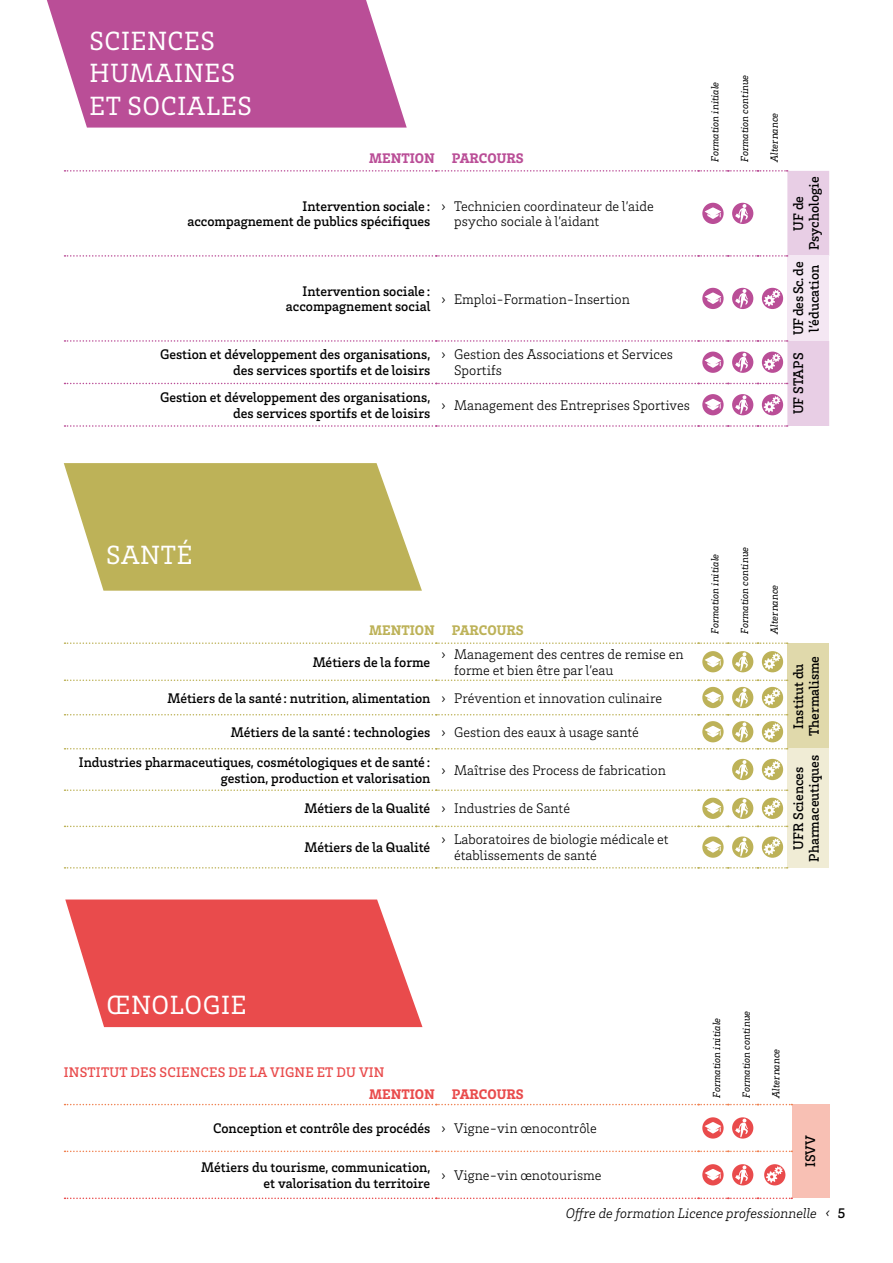
<style>
.page{position:relative;width:893px;height:1263px;background:#fff}
.page>*{position:absolute;margin:0;border:0;box-sizing:border-box;transform-origin:0 0}
.Thématique{font:27px/32.4px "Brix Slab";letter-spacing:.025em;color:#fff}
.TABLEAU_txt_mention{font:500 14.25px/15.8px "Brix Slab";color:#000;text-align:right}
.t1{font:300 14.25px/15.8px "Brix Slab";color:#000}
.TABLEAU_UF{font:500 14.25px/15.8px "Brix Slab";color:#000;text-align:center}
.t2{font:italic 300 14.25px "Brix Slab";color:#000}
.TABLEAU_UF-2{font:500 14.25px "Brix Slab";letter-spacing:.015em;color:#e94b4c}
.TABLEAU_entete_menti{font:900 14.25px "Brix Slab";color:#ba4e97}
.TABLEAU_entete_menti-2{font:900 14.25px "Brix Slab";color:#bdb258}
.TABLEAU_entete_menti-3{font:900 14.25px "Brix Slab";color:#e94b4c}
.t3{font:italic 10.5px "Brix Slab";color:#000}
.s1{font-weight:500;font-style:normal}
</style>
<div class="page">
<svg style="left:65px;top:170px;width:764px;height:257px"></svg>
<div style="left:787px;top:643px;width:42px;height:106px;background:#e0d9ab"></div>
<div style="left:787px;top:749px;width:42px;height:119px;background:#f0ecd5"></div>
<svg style="left:65px;top:642px;width:723px;height:2px"></svg>
<svg style="left:65px;top:867px;width:723px;height:1px"></svg>
<svg style="left:65px;top:679px;width:723px;height:2px"></svg>
<svg style="left:65px;top:714px;width:723px;height:1px"></svg>
<svg style="left:65px;top:748px;width:723px;height:1px"></svg>
<svg style="left:65px;top:789px;width:723px;height:2px"></svg>
<svg style="left:65px;top:826px;width:723px;height:1px"></svg>
<div style="left:702px;top:651px;width:22px;height:21px;background:#bdb258;border-radius:50%"></div>
<svg style="left:705px;top:656px;width:16px;height:11px"></svg>
<div style="left:732px;top:651px;width:21px;height:21px;background:#bdb258;border-radius:50%"></div>
<svg style="left:735px;top:652px;width:14px;height:19px"></svg>
<div style="left:762px;top:651px;width:21px;height:21px;background:#bdb258;border-radius:50%"></div>
<svg style="left:764px;top:653px;width:16px;height:17px"></svg>
<svg style="left:702px;top:687px;width:22px;height:21px"></svg>
<svg style="left:705px;top:691px;width:16px;height:12px"></svg>
<div style="left:732px;top:687px;width:21px;height:21px;background:#bdb258;border-radius:50%"></div>
<svg style="left:735px;top:688px;width:14px;height:19px"></svg>
<svg style="left:762px;top:687px;width:21px;height:21px"></svg>
<svg style="left:764px;top:689px;width:16px;height:16px"></svg>
<div style="left:702px;top:721px;width:22px;height:21px;background:#bdb258;border-radius:50%"></div>
<svg style="left:705px;top:726px;width:16px;height:11px"></svg>
<div style="left:732px;top:721px;width:21px;height:21px;background:#bdb258;border-radius:50%"></div>
<svg style="left:735px;top:722px;width:14px;height:19px"></svg>
<div style="left:762px;top:721px;width:21px;height:21px;background:#bdb258;border-radius:50%"></div>
<svg style="left:764px;top:723px;width:16px;height:17px"></svg>
<div style="left:732px;top:759px;width:21px;height:21px;background:#bdb258;border-radius:50%"></div>
<svg style="left:735px;top:760px;width:14px;height:19px"></svg>
<svg style="left:762px;top:759px;width:21px;height:21px"></svg>
<svg style="left:764px;top:761px;width:16px;height:16px"></svg>
<svg style="left:702px;top:798px;width:22px;height:21px"></svg>
<svg style="left:705px;top:802px;width:16px;height:12px"></svg>
<div style="left:732px;top:798px;width:21px;height:21px;background:#bdb258;border-radius:50%"></div>
<svg style="left:735px;top:799px;width:14px;height:19px"></svg>
<div style="left:762px;top:798px;width:21px;height:21px;background:#bdb258;border-radius:50%"></div>
<svg style="left:764px;top:800px;width:16px;height:16px"></svg>
<svg style="left:702px;top:836px;width:22px;height:22px"></svg>
<svg style="left:705px;top:841px;width:16px;height:12px"></svg>
<svg style="left:732px;top:836px;width:21px;height:22px"></svg>
<svg style="left:735px;top:838px;width:14px;height:19px"></svg>
<svg style="left:762px;top:836px;width:21px;height:22px"></svg>
<svg style="left:764px;top:839px;width:16px;height:16px"></svg>
<div style="left:792px;top:1104px;width:37px;height:94px;background:#f8c0b4"></div>
<svg style="left:65px;top:1197px;width:727px;height:2px"></svg>
<svg style="left:65px;top:1104px;width:727px;height:1px"></svg>
<svg style="left:65px;top:1150px;width:727px;height:2px"></svg>
<div style="left:702px;top:1117px;width:22px;height:21px;background:#e94b4c;border-radius:50%"></div>
<svg style="left:705px;top:1122px;width:16px;height:11px"></svg>
<div style="left:732px;top:1117px;width:21px;height:21px;background:#e94b4c;border-radius:50%"></div>
<svg style="left:735px;top:1118px;width:14px;height:20px"></svg>
<div style="left:702px;top:1164px;width:22px;height:21px;background:#e94b4c;border-radius:50%"></div>
<svg style="left:705px;top:1169px;width:16px;height:11px"></svg>
<div style="left:732px;top:1164px;width:21px;height:21px;background:#e94b4c;border-radius:50%"></div>
<svg style="left:735px;top:1165px;width:14px;height:19px"></svg>
<svg style="left:764px;top:1164px;width:21px;height:21px"></svg>
<svg style="left:766px;top:1166px;width:17px;height:17px"></svg>
<svg style="left:64px;top:463px;width:358px;height:128px;background:#c4bb6c"></svg>
<svg style="left:47px;top:0;width:360px;height:128px;background:#c162a3"></svg>
<svg style="left:65px;top:899px;width:357px;height:128px;background:#eb6061"></svg>
<p class="Thématique" style="left:89px;top:24px;width:164px">SCIENCES<br>HUMAINES<br>ET SOCIALES</p>
<p class="TABLEAU_entete_menti" style="left:369px;top:149px;width:156px">MENTION PARCOURS</p>
<p class="TABLEAU_txt_mention" style="left:187px;top:197px;width:244px">Intervention sociale :<br>accompagnement de publics spécifiques</p>
<p class="t1" style="left:454px;top:197px;width:201px;text-indent:-13px">› Technicien coordinateur de l’aide psycho sociale à l’aidant</p>
<p class="TABLEAU_txt_mention" style="left:286px;top:282px;width:146px">Intervention sociale : accompagnement social</p>
<p class="t1" style="left:441px;top:290px;width:190px">› Emploi-Formation-Insertion</p>
<p class="t3" style="left:708px;top:162px;width:81px;rotate:-90deg">Formation initiale</p>
<p class="t3" style="left:738px;top:162px;width:88px;rotate:-90deg">Formation continue</p>
<p class="t3" style="left:767px;top:162px;width:51px;rotate:-90deg">Alternance</p>
<p class="TABLEAU_UF" style="left:790px;top:250px;width:75px;rotate:-90deg">UF de<br>Psychologie</p>
<p class="TABLEAU_UF" style="left:790px;top:335px;width:75px;text-align:left;rotate:-90deg">UF des Sc. de l’éducation</p>
<p class="TABLEAU_txt_mention" style="left:160px;top:346px;width:272px">Gestion et développement des organisations, des services sportifs et de loisirs</p>
<p class="t1" style="left:454px;top:346px;width:220px;text-indent:-13px">› Gestion des Associations et Services<br>Sportifs</p>
<p class="TABLEAU_UF" style="left:790px;top:414px;width:63px;rotate:-90deg">UF STAPS</p>
<p class="TABLEAU_txt_mention" style="left:160px;top:389px;width:272px">Gestion et développement des organisations, des services sportifs et de loisirs</p>
<p class="t1" style="left:441px;top:397px;width:250px">› Management des Entreprises Sportives</p>
<p class="Thématique" style="left:106px;top:537px;width:88px">SANTÉ</p>
<p class="TABLEAU_entete_menti-2" style="left:369px;top:621px;width:156px">MENTION PARCOURS</p>
<p class="t3" style="left:708px;top:634px;width:81px;rotate:-90deg">Formation initiale</p>
<p class="t3" style="left:738px;top:634px;width:88px;rotate:-90deg">Formation continue</p>
<p class="t3" style="left:767px;top:634px;width:51px;rotate:-90deg">Alternance</p>
<p class="TABLEAU_txt_mention" style="left:313px;top:654px;width:119px">Métiers de la forme</p>
<p class="t1" style="left:454px;top:646px;width:231px;text-indent:-13px">› Management des centres de remise en forme et bien être par l’eau</p>
<p class="TABLEAU_UF" style="left:790px;top:736px;width:81px;rotate:-90deg">Institut du<br>Thermalisme</p>
<p class="TABLEAU_txt_mention" style="left:167px;top:689px;width:264px">Métiers de la santé : nutrition, alimentation</p>
<p class="t1" style="left:441px;top:689px;width:222px">› Prévention et innovation culinaire</p>
<p class="TABLEAU_txt_mention" style="left:231px;top:724px;width:201px">Métiers de la santé : technologies</p>
<p class="t1" style="left:441px;top:724px;width:199px">› Gestion des eaux à usage santé</p>
<p class="TABLEAU_txt_mention" style="left:79px;top:753px;width:353px">Industries pharmaceutiques, cosmétologiques et de santé : gestion, production et valorisation</p>
<p class="t1" style="left:441px;top:761px;width:226px">› Maîtrise des Process de fabrication</p>
<p class="TABLEAU_UF" style="left:790px;top:862px;width:108px;rotate:-90deg">UFR Sciences<br>Pharmaceutiques</p>
<p class="TABLEAU_txt_mention" style="left:304px;top:800px;width:127px">Métiers de la Qualité</p>
<p class="t1" style="left:441px;top:800px;width:130px">› Industries de Santé</p>
<p class="TABLEAU_txt_mention" style="left:304px;top:839px;width:127px">Métiers de la Qualité</p>
<p class="t1" style="left:454px;top:831px;width:216px;text-indent:-13px">› Laboratoires de biologie médicale et établissements de santé</p>
<p class="Thématique" style="left:107px;top:988px;width:141px">ŒNOLOGIE</p>
<p class="TABLEAU_UF-2" style="left:64px;top:1063px;width:322px">INSTITUT DES SCIENCES DE LA VIGNE ET DU VIN</p>
<p class="TABLEAU_entete_menti-3" style="left:369px;top:1085px;width:156px">MENTION PARCOURS</p>
<p class="TABLEAU_txt_mention" style="left:213px;top:1120px;width:219px">Conception et contrôle des procédés</p>
<p class="t1" style="left:441px;top:1120px;width:157px">› Vigne-vin œnocontrôle</p>
<p class="TABLEAU_txt_mention" style="left:201px;top:1159px;width:231px">Métiers du tourisme, communication,</p>
<p class="TABLEAU_txt_mention" style="left:264px;top:1174px;width:168px">et valorisation du territoire</p>
<p class="t1" style="left:441px;top:1167px;width:162px">› Vigne-vin œnotourisme</p>
<p class="t3" style="left:709px;top:1097px;width:81px;rotate:-90deg">Formation initiale</p>
<p class="t3" style="left:739px;top:1097px;width:88px;rotate:-90deg">Formation continue</p>
<p class="t3" style="left:769px;top:1097px;width:51px;rotate:-90deg">Alternance</p>
<p class="TABLEAU_UF" style="left:802px;top:1167px;width:33px;rotate:-90deg">ISVV</p>
<p class="t2" style="left:566px;top:1203px;width:281px">Offre de formation Licence professionnelle ‹ <span class="s1">5</span></p>
</div>
